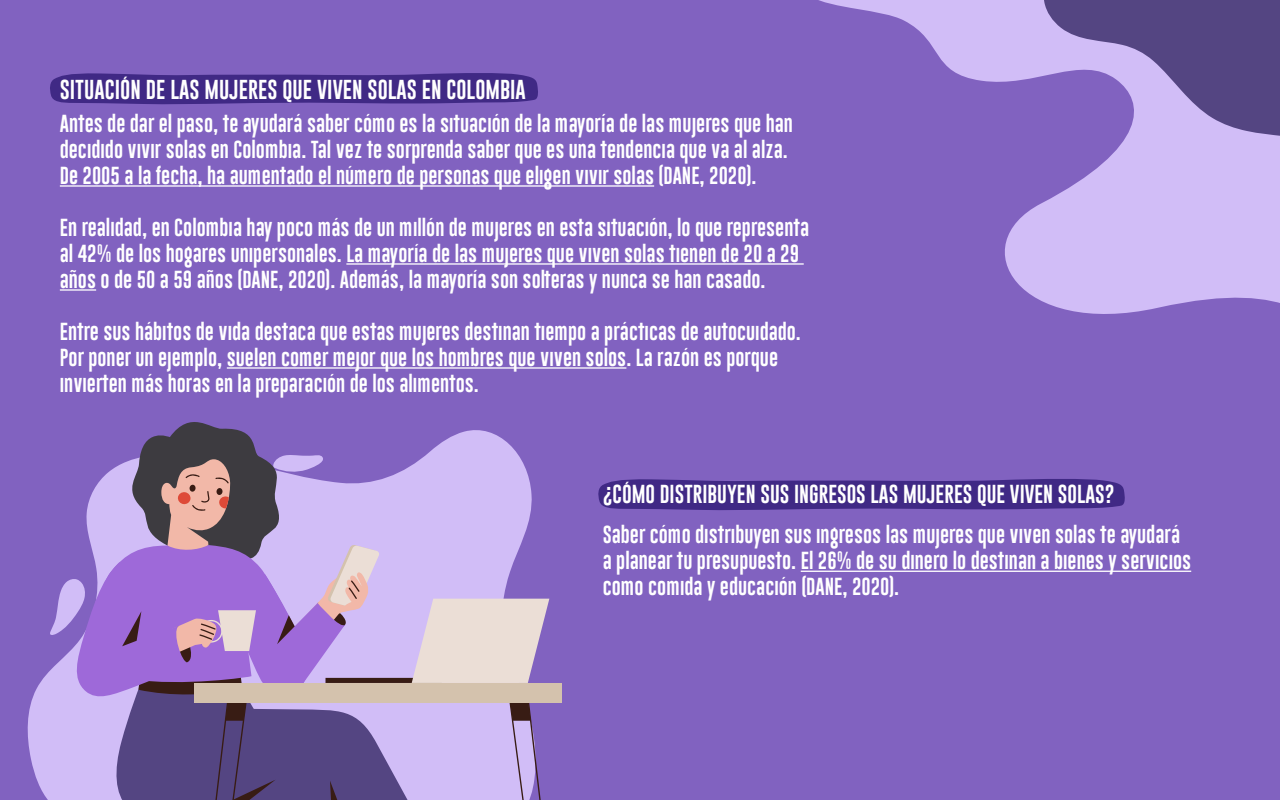
<style>
.page{position:relative;width:1280px;height:800px;background:#8162c0}
.page>*{position:absolute;margin:0;border:0;box-sizing:border-box;transform-origin:0 0}
.t1{font:20px "Gobold Lowplus";color:#fff}
.t2{font:19px "Gobold Lowplus";color:#fff}
.t3{font:18px/26px "Gobold Lowplus";color:#fff}
</style>
<div class="page">
<svg style="left:819px;top:0;width:223px;height:301px"></svg>
<svg style="left:50px;top:73px;width:488px;height:32px"></svg>
<svg style="left:598px;top:479px;width:527px;height:31px"></svg>
<hr style="left:60px;top:185px;width:594px;height:2px;background:#fff">
<hr style="left:346px;top:263px;width:458px;height:2px;background:#fff">
<hr style="left:60px;top:289px;width:36px;height:2px;background:#fff">
<hr style="left:227px;top:367px;width:399px;height:2px;background:#fff">
<hr style="left:801px;top:571px;width:390px;height:1px;background:#fff">
<svg style="left:1042px;top:0;width:238px;height:314px;fill:#d1bdf7"></svg>
<svg style="left:1237px;top:87px;width:6px;height:7px"></svg>
<svg style="left:27px;top:422px;width:535px;height:378px"></svg>
<p class="t1" style="left:60px;top:76px;width:468px">SITUACIÓN DE LAS MUJERES QUE VIVEN SOLAS EN COLOMBIA</p>
<p class="t3" style="left:60px;top:112px;width:735px">Antes de dar el paso, te ayudará saber cómo es la situación de la mayoría de las mujeres que han decidido vivir solas en Colombia. Tal vez te sorprenda saber que es una tendencia que va al alza.<br>De 2005 a la fecha, ha aumentado el número de personas que eligen vivir solas (DANE, 2020).</p>
<p class="t3" style="left:60px;top:216px;width:751px">En realidad, en Colombia hay poco más de un millón de mujeres en esta situación, lo que representa al 42% de los hogares unipersonales. La mayoría de las mujeres que viven solas tienen de 20 a 29 años o de 50 a 59 años (DANE, 2020). Además, la mayoría son solteras y nunca se han casado.</p>
<p class="t3" style="left:60px;top:320px;width:743px">Entre sus hábitos de vida destaca que estas mujeres destinan tiempo a prácticas de autocuidado.<br>Por poner un ejemplo, suelen comer mejor que los hombres que viven solos. La razón es porque invierten más horas en la preparación de los alimentos.</p>
<p class="t2" style="left:603px;top:482px;width:513px">¿CÓMO DISTRIBUYEN SUS INGRESOS LAS MUJERES QUE VIVEN SOLAS?</p>
<p class="t3" style="left:603px;top:523px;width:590px">Saber cómo distribuyen sus ingresos las mujeres que viven solas te ayudará a planear tu presupuesto. El 26% de su dinero lo destinan a bienes y servicios como comida y educación (DANE, 2020).</p>
</div>
